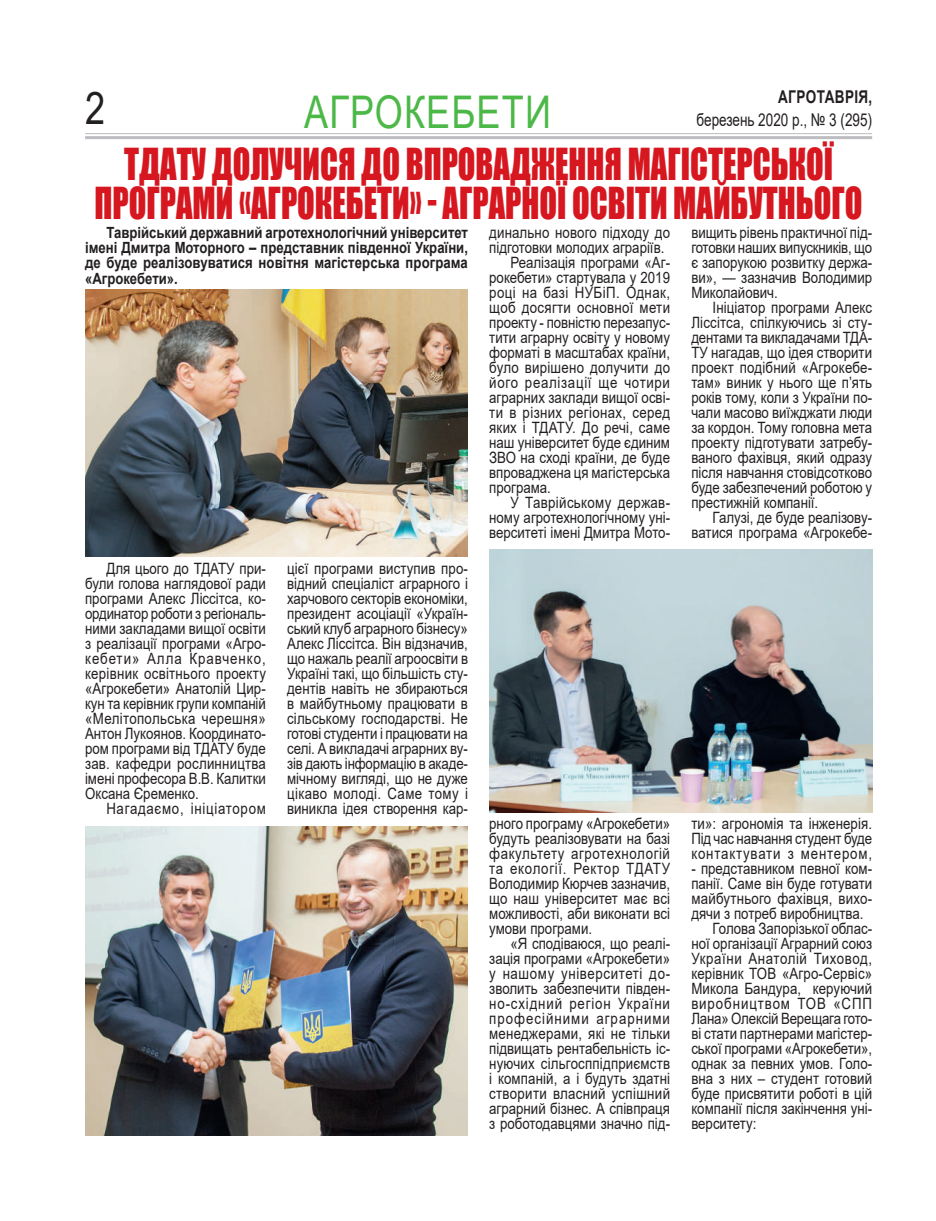
<style>
.page{position:relative;width:936px;height:1221px;background:#fff}
.page>*{position:absolute;margin:0;border:0;box-sizing:border-box;transform-origin:0 0}
.t1{font:45px "Arial";letter-spacing:.035em;color:#4cb848;scale:.8 1}
.t2{font:45px "Arial";color:#231f20;scale:.8 1}
.t3{font:40.5px/39px "Impact";color:#d7171f;text-align:center;scale:.8 1}
.t4{font:18px "Arial";color:#231f20;scale:.8 1}
.t5{font:700 18px "Arial";color:#231f20;scale:.8 1}
.t6{font:17.7px "Arial";color:#231f20;scale:.77 1}
.t7{font:700 17.7px "Arial";letter-spacing:.02em;color:#231f20;scale:.77 1}
.t8{font:15.6px/15px "Arial";color:#231f20;text-align:justify;scale:.85 1}
.t9{font:15.6px "Arial";letter-spacing:.025em;color:#231f20;scale:.85 1}
.t10{font:15.6px "Arial";letter-spacing:.02em;color:#231f20;scale:.85 1}
.t11{font:15.6px "Arial";letter-spacing:.045em;color:#231f20;scale:.85 1}
.t12{font:15.6px "Arial";letter-spacing:.03em;color:#231f20;scale:.85 1}
.t13{font:15.6px "Arial";letter-spacing:.05em;color:#231f20;scale:.85 1}
.t14{font:15.6px "Arial";letter-spacing:.055em;color:#231f20;scale:.85 1}
.t15{font:15.6px "Arial";letter-spacing:.07em;color:#231f20;scale:.85 1}
.t16{font:700 15.45px/15.3px "Arial";letter-spacing:.005em;color:#231f20;text-align:justify;scale:.85 1}
</style>
<div class="page">
<hr style="left:85px;top:133px;width:787px;height:1px;background:#bcbdc0">
<hr style="left:85px;top:136px;width:787px;height:3px;background:#bcbdc0">
<img style="left:85px;top:289px;width:383px;height:267px">
<img style="left:85px;top:826px;width:383px;height:308px">
<img style="left:489px;top:550px;width:383px;height:262px">
<p class="t7" style="left:778px;top:85px;width:123px">АГРОТАВРІЯ,</p>
<p class="t6" style="left:696px;top:108px;width:229px">березень 2020 р., № 3 (295)</p>
<h2 class="t3" style="left:95px;top:143px;width:961px">ТДАТУ ДОЛУЧИСЯ ДО ВПРОВАДЖЕННЯ МАГІСТЕРСЬКОЇ<br>ПРОГРАМИ «АГРОКЕБЕТИ» - АГРАРНОЇ ОСВІТИ МАЙБУТНЬОГО</h2>
<p class="t5" style="left:776px;top:86px;width:121px">АГРОТАВРІЯ,</p>
<h1 class="t2" style="left:85px;top:77px;width:27px">2</h1>
<h1 class="t1" style="left:304px;top:81px;width:310px">АГРОКЕБЕТИ</h1>
<p class="t4" style="left:695px;top:107px;width:222px">квітень 2017 р., № 3 (277)</p>
<p class="t16" style="left:85px;top:225px;width:452px;text-indent:21px">Таврійський державний агротехнологічний університет імені Дмитра Моторного – представник південної України, де буде реалізовуватися новітня магістерська програма «Агрокебети».</p>
<p class="t8" style="left:85px;top:561px;width:214px;text-indent:21px">Для цього до ТДАТУ при&shy;були голова наглядової ради програми Алекс Ліссітса, ко&shy;ординатор роботи з регіональ&shy;ними закладами вищої освіти з реалізації програми «Агро&shy;кебети» Алла Кравченко, керівник освітнього проекту «Агрокебети» Анатолій Цир&shy;кун та керівник групи компаній «Мелітопольська черешня» Антон Лукоянов. Координато&shy;ром програми від ТДАТУ буде зав. кафедри рослинництва імені професора В.В. Калитки Оксана Єременко.</p>
<p class="t14" style="left:106px;top:797px;width:189px">Нагадаємо, ініціатором</p>
<p class="t8" style="left:287px;top:561px;width:214px">цієї програми виступив про&shy;відний спеціаліст аграрного і харчового секторів економіки, президент асоціації «Україн&shy;ський клуб аграрного бізнесу» Алекс Ліссітса. Він відзначив, що нажаль реалії агроосвіти в Україні такі, що більшість сту&shy;дентів навіть не збираються в майбутньому працювати в сільському господарстві. Не готові студенти і працювати на селі. А викладачі аграрних ву&shy;зів дають інформацію в акаде&shy;мічному вигляді, що не дуже цікаво молоді. Саме тому і виникла ідея створення кар-</p>
<p class="t8" style="left:489px;top:225px;width:214px">динально нового підходу до</p>
<p class="t8" style="left:489px;top:240px;width:207px">підготовки молодих аграріїв.</p>
<p class="t8" style="left:510px;top:255px;width:189px">Реалізація програми «Аг-</p>
<p class="t8" style="left:489px;top:270px;width:214px">рокебети» стартувала у 2019</p>
<p class="t12" style="left:489px;top:281px;width:214px">році на базі НУБіП. Однак,</p>
<p class="t9" style="left:489px;top:296px;width:214px">щоб досягти основної мети</p>
<p class="t8" style="left:489px;top:315px;width:214px">проекту - повністю перезапус-</p>
<p class="t8" style="left:489px;top:330px;width:214px">тити аграрну освіту у новому</p>
<p class="t8" style="left:489px;top:345px;width:214px">форматі в масштабах країни,</p>
<p class="t10" style="left:489px;top:356px;width:214px">було вирішено долучити до</p>
<p class="t13" style="left:489px;top:371px;width:214px">його реалізації ще чотири</p>
<p class="t8" style="left:489px;top:390px;width:214px">аграрних заклади вищої осві-</p>
<p class="t9" style="left:489px;top:401px;width:214px">ти в різних регіонах, серед</p>
<p class="t8" style="left:489px;top:420px;width:214px">яких і ТДАТУ. До речі, саме</p>
<p class="t8" style="left:489px;top:435px;width:214px">наш університет буде єдиним</p>
<p class="t8" style="left:489px;top:450px;width:214px">ЗВО на сході країни, де буде</p>
<p class="t8" style="left:489px;top:465px;width:214px">впроваджена ця магістерська</p>
<p class="t8" style="left:489px;top:480px;width:74px">програма.</p>
<p class="t9" style="left:510px;top:491px;width:189px">У Таврійському держав-</p>
<p class="t8" style="left:489px;top:510px;width:214px">ному агротехнологічному уні-</p>
<p class="t8" style="left:489px;top:525px;width:214px">верситеті імені Дмитра Мото-</p>
<p class="t8" style="left:691px;top:225px;width:214px">вищить рівень практичної під&shy;готовки наших випускників, що є запорукою розвитку держа&shy;ви», — зазначив Володимир Миколайович.</p>
<p class="t8" style="left:691px;top:300px;width:214px;text-indent:21px">Ініціатор програми Алекс Ліссітса, спілкуючись зі сту&shy;дентами та викладачами ТДА-ТУ нагадав, що ідея створити проект подібний «Агрокебе&shy;там» виник у нього ще п’ять років тому, коли з України по&shy;чали масово виїжджати люди за кордон. Тому головна мета проекту підготувати затребу&shy;ваного фахівця, який одразу після навчання стовідсотково буде забезпечений роботою у престижній компанії.</p>
<p class="t8" style="left:691px;top:510px;width:214px;text-align:right">Галузі, де буде реалізову&shy;ватися програма «Агрокебе-</p>
<p class="t8" style="left:489px;top:816px;width:214px">рного програму «Агрокебети» будуть реалізовувати на базі факультету агротехнологій та екології. Ректор ТДАТУ Володимир Кюрчев зазначив, що наш університет має всі можливості, аби виконати всі умови програми.</p>
<p class="t8" style="left:489px;top:936px;width:214px;text-indent:21px">«Я сподіваюся, що реалі&shy;зація програми «Агрокебети» у нашому університеті до&shy;зволить забезпечити півден&shy;но-східний регіон України професійними аграрними менеджерами, які не тільки підвищать рентабельність іс&shy;нуючих сільгосппідприємств і компаній, а і будуть здатні створити власний успішний аграрний бізнес. А співпраця з роботодавцями значно під-</p>
<p class="t8" style="left:691px;top:816px;width:214px">ти»: агрономія та інженерія.<br>Під час навчання студент буде контактувати з ментером,</p>
<p class="t8" style="left:691px;top:861px;width:214px">- представником певної ком-</p>
<p class="t8" style="left:691px;top:876px;width:214px">панії. Саме він буде готувати</p>
<p class="t10" style="left:691px;top:888px;width:214px">майбутнього фахівця, вихо-</p>
<p class="t8" style="left:691px;top:906px;width:204px">дячи з потреб виробництва.</p>
<p class="t8" style="left:712px;top:921px;width:189px">Голова Запорізької облас-</p>
<p class="t8" style="left:691px;top:936px;width:214px">ної організації Аграрний союз</p>
<p class="t11" style="left:691px;top:948px;width:214px">України Анатолій Тиховод,</p>
<p class="t8" style="left:691px;top:966px;width:214px">керівник ТОВ «Агро-Сервіс»</p>
<p class="t8" style="left:691px;top:981px;width:214px">Микола Бандура, керуючий</p>
<p class="t15" style="left:691px;top:993px;width:214px">виробництвом ТОВ «СПП</p>
<p class="t8" style="left:691px;top:1011px;width:214px">Лана» Олексій Верещага гото-</p>
<p class="t8" style="left:691px;top:1026px;width:214px">ві стати партнерами магістер-</p>
<p class="t8" style="left:691px;top:1041px;width:214px">ської програми «Агрокебети»,</p>
<p class="t8" style="left:691px;top:1056px;width:214px">однак за певних умов. Голо-</p>
<p class="t8" style="left:691px;top:1071px;width:214px">вна з них – студент готовий</p>
<p class="t8" style="left:691px;top:1086px;width:214px">буде присвятити роботі в цій</p>
<p class="t8" style="left:691px;top:1101px;width:214px">компанії після закінчення уні-</p>
<p class="t8" style="left:691px;top:1116px;width:78px">верситету:</p>
</div>
